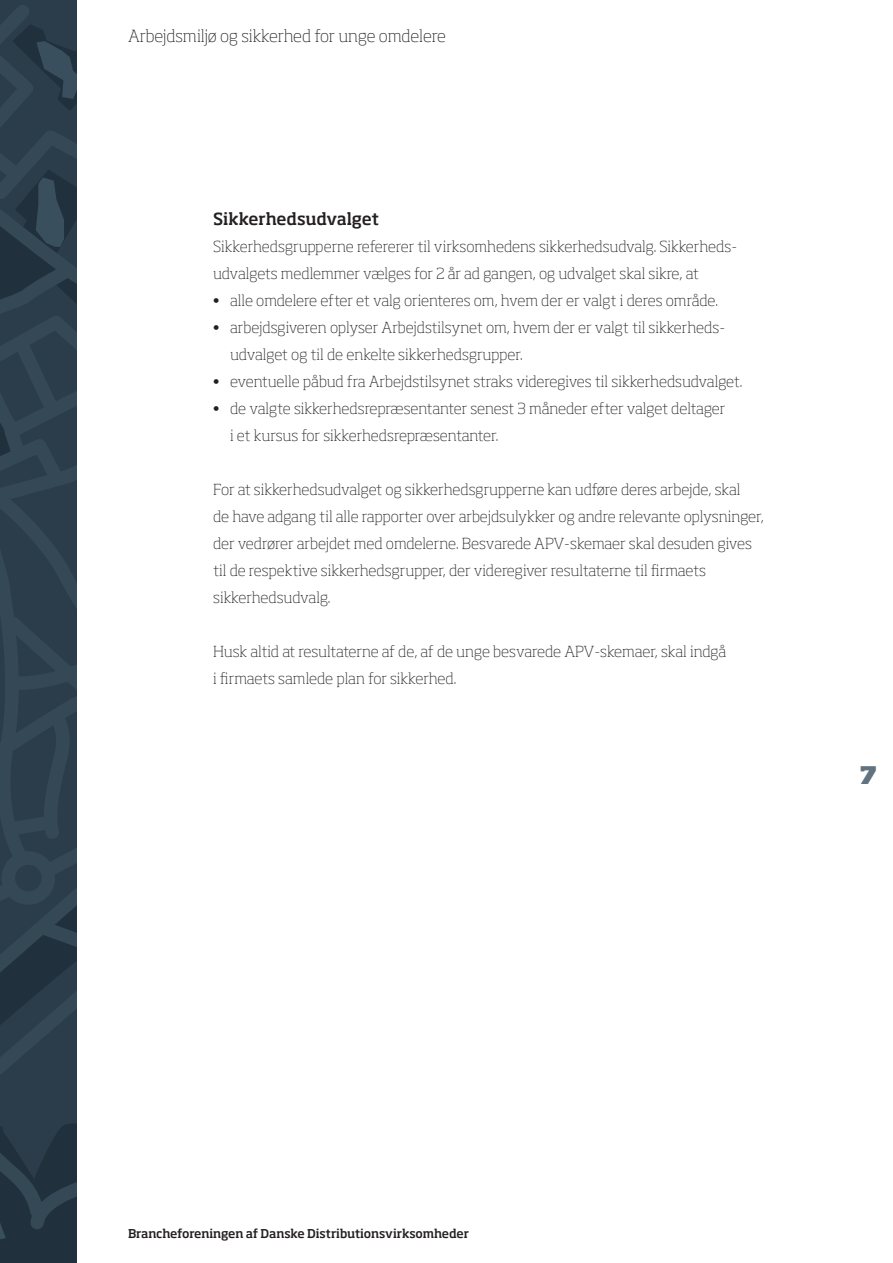
<style>
.page{position:relative;width:893px;height:1263px;background:#fff}
.page>*{position:absolute;margin:0;border:0;box-sizing:border-box;transform-origin:0 0}
.t1{font:800 24px "Soho Std";color:#617380}
.t2{font:200 16.5px "Soho Std";letter-spacing:-.005em;color:#231f20}
.t3{font:500 16.5px "Soho Std";letter-spacing:-.005em;color:#231f20}
.t4{font:200 15px/27px "Soho Std";color:#231f20}
.t5{font:500 12px "Soho Std";letter-spacing:-.005em;color:#231f20}
.s1{font-family:"Neo Sans Pro";font-weight:400}
</style>
<div class="page">
<svg style="left:0;top:0;width:77px;height:1263px;background:#2c3e4b"></svg>
<p class="t2" style="left:128px;top:29px;width:319px">Arbejdsmiljø og sikkerhed for unge omdelere</p>
<p class="t3" style="left:213px;top:212px;width:167px">Sikkerhedsudvalget</p>
<p class="t4" style="left:213px;top:234px;width:525px">Sikkerhedsgrupperne refererer til virksomhedens sikkerhedsudvalg. Sikkerheds&shy;udvalgets medlemmer vælges for 2 år ad gangen, og udvalget skal sikre, at</p>
<p class="t4" style="left:213px;top:288px;width:506px"><span class="s1">•</span> alle omdelere efter et valg orienteres om, hvem der er valgt i deres område.</p>
<p class="t4" style="left:230px;top:315px;width:496px;text-indent:-17px"><span class="s1">•</span> arbejdsgiveren oplyser Arbejdstilsynet om, hvem der er valgt til sikkerheds&shy;udvalget og til de enkelte sikkerhedsgrupper.</p>
<p class="t4" style="left:213px;top:369px;width:531px"><span class="s1">•</span> eventuelle påbud fra Arbejdstilsynet straks videregives til sikkerhedsudvalget.</p>
<p class="t4" style="left:230px;top:396px;width:497px;text-indent:-17px"><span class="s1">•</span> de valgte sikkerhedsrepræsentanter senest 3 måneder efter valget deltager i et kursus for sikkerhedsrepræsentanter.</p>
<p class="t4" style="left:213px;top:477px;width:552px">For at sikkerhedsudvalget og sikkerhedsgrupperne kan udføre deres arbejde, skal<br>de have adgang til alle rapporter over arbejdsulykker og andre relevante oplysninger, der vedrører arbejdet med omdelerne. Besvarede APV-skemaer skal desuden gives til de respektive sikkerhedsgrupper, der videregiver resultaterne til firmaets sikkerhedsudvalg.</p>
<p class="t4" style="left:213px;top:639px;width:514px">Husk altid at resultaterne af de, af de unge besvarede APV-skemaer, skal indgå i firmaets samlede plan for sikkerhed.</p>
<h1 class="t1" style="left:859px;top:765px;width:19px">7</h1>
<p class="t5" style="left:128px;top:1229px;width:342px">Brancheforeningen af Danske Distributionsvirksomheder</p>
</div>
